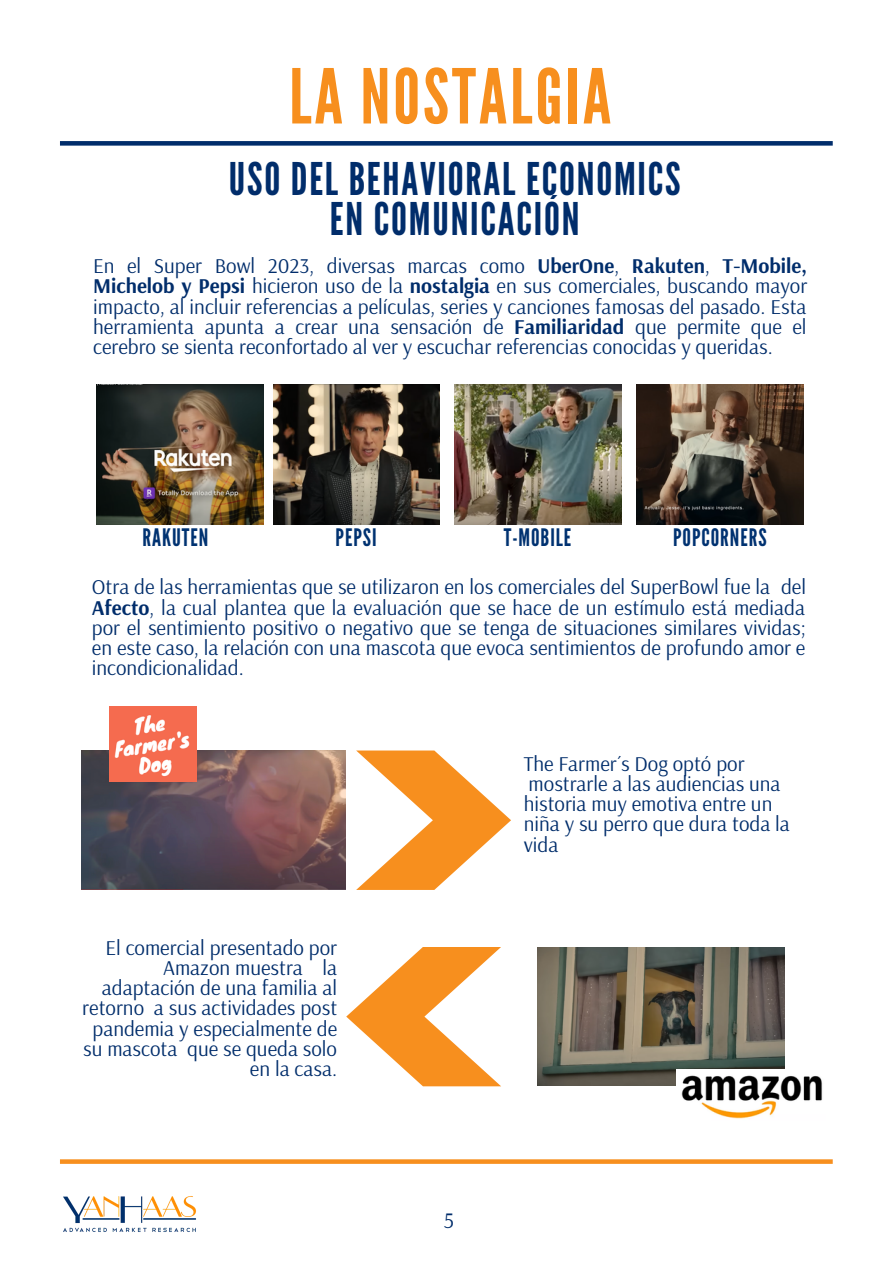
<style>
.page{position:relative;width:893px;height:1264px;background:#fff}
.page>*{position:absolute;margin:0;border:0;box-sizing:border-box;transform-origin:0 0}
.t1{font:75.45px "League Gothic";letter-spacing:.04em;color:#f78f1e}
.t2{font:45px/40.5px "League Gothic";letter-spacing:.04em;color:#012d6b;text-align:center}
.t3{font:24px "League Gothic";letter-spacing:.04em;color:#003271}
.t4{font:22.05px "Arsenal";color:#012d6b}
.t5{font:21px/20.2px "Arsenal";color:#012d6b;text-align:justify}
.s1{font-weight:700}
</style>
<div class="page">
<img style="left:63px;top:1196px;width:133px;height:36px">
<svg style="left:60px;top:141px;width:772px;height:5px;background:#173f77"></svg>
<svg style="left:60px;top:1159px;width:772px;height:4px;background:#f7972f"></svg>
<svg style="left:356px;top:750px;width:155px;height:140px"></svg>
<svg style="left:346px;top:947px;width:155px;height:139px"></svg>
<img style="left:96px;top:384px;width:168px;height:140px">
<img style="left:274px;top:384px;width:165px;height:140px">
<img style="left:455px;top:384px;width:166px;height:141px">
<img style="left:636px;top:384px;width:167px;height:141px">
<img style="left:82px;top:750px;width:263px;height:140px">
<img style="left:110px;top:706px;width:86px;height:75px">
<img style="left:537px;top:947px;width:247px;height:138px">
<img style="left:676px;top:1069px;width:147px;height:50px">
<h1 class="t1" style="left:289px;top:53px;width:323px">LA NOSTALGIA</h1>
<h2 class="t2" style="left:229px;top:159px;width:453px">USO DEL BEHAVIORAL ECONOMICS<br>EN COMUNICACIÓN</h2>
<p class="t5" style="left:93px;top:255px;width:715px">En el Super Bowl 2023, diversas marcas como <span class="s1">UberOne</span>, <span class="s1">Rakuten</span>, <span class="s1">T-Mobile, Michelob y Pepsi</span> hicieron uso de la <span class="s1">nostalgia</span> en sus comerciales, buscando mayor impacto, al incluir referencias a películas, series y canciones famosas del pasado. Esta herramienta apunta a crear una sensación de <span class="s1">Familiaridad</span> que permite que el cerebro se sienta reconfortado al ver y escuchar referencias conocidas y queridas.</p>
<p class="t3" style="left:142px;top:523px;width:67px">RAKUTEN</p>
<p class="t3" style="left:335px;top:523px;width:42px">PEPSI</p>
<p class="t3" style="left:503px;top:523px;width:69px">T-MOBILE</p>
<p class="t3" style="left:673px;top:523px;width:95px">POPCORNERS</p>
<p class="t5" style="left:92px;top:576px;width:715px">Otra de las herramientas que se utilizaron en los comerciales del SuperBowl fue la del <span class="s1">Afecto</span>, la cual plantea que la evaluación que se hace de un estímulo está mediada por el sentimiento positivo o negativo que se tenga de situaciones similares vividas; en este caso, la relación con una mascota que evoca sentimientos de profundo amor e incondicionalidad.</p>
<p class="t5" style="left:82px;top:936px;width:256px;text-align:right">El comercial presentado por<br>Amazon muestra la adaptación de una familia al retorno a sus actividades post pandemia y especialmente de su mascota que se queda solo en la casa.</p>
<p class="t5" style="left:523px;top:752px;width:268px;text-align:left">The Farmer´s Dog optó por mostrarle a las audiencias una historia muy emotiva entre un niña y su perro que dura toda la vida</p>
<p class="t4" style="left:444px;top:1205px;width:12px">5</p>
</div>
